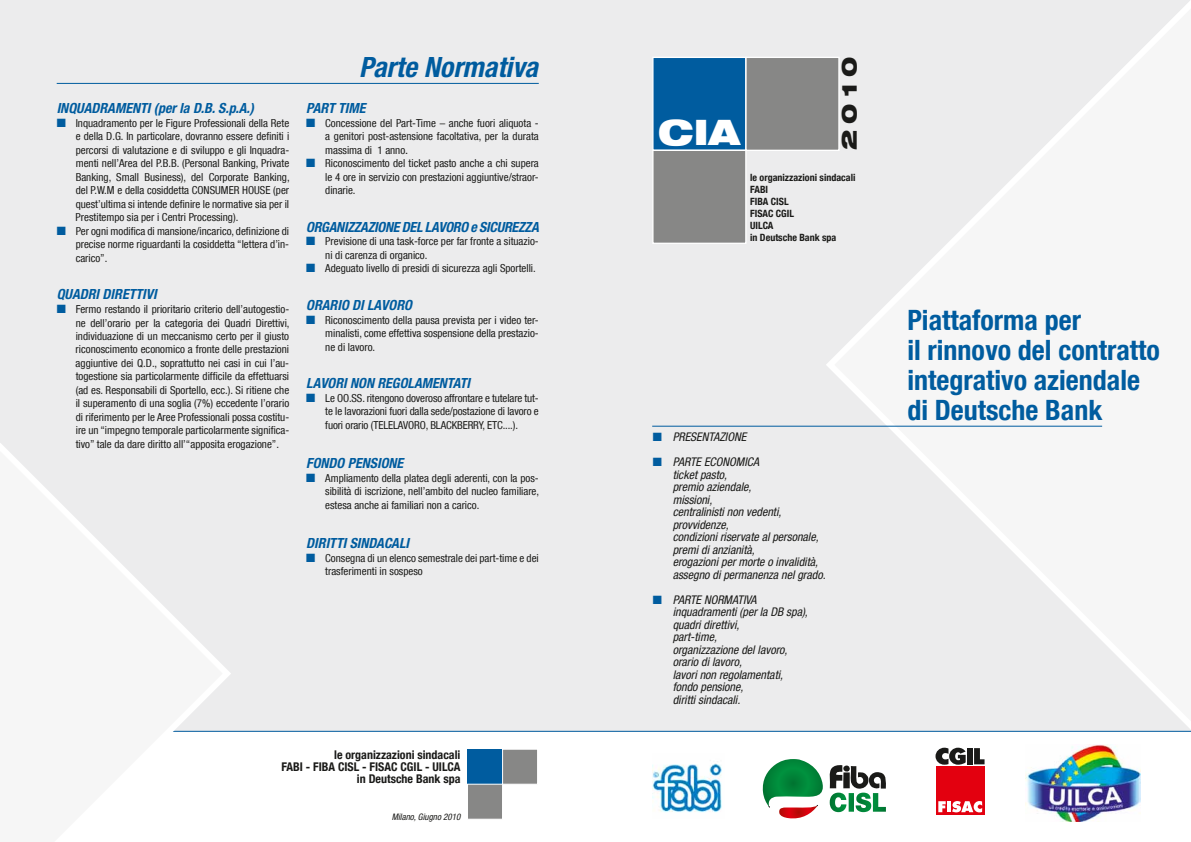
<style>
.page{position:relative;width:1191px;height:842px;background:#fff}
.page>*{position:absolute;margin:0;border:0;box-sizing:border-box;transform-origin:0 0}
.t1{font:900 expanded 35px "Helvetica Neue LT Com";color:#fff}
.t2{font:700 condensed 28px/30px "Helvetica Neue LT Com";color:#005c9f}
.t3{font:italic 700 condensed 28px "Helvetica Neue LT Com";color:#005c9f}
.t4{font:900 expanded 21px "Helvetica Neue LT Com";color:#1a1a18}
.t5{font:italic 700 condensed 14px "Helvetica Neue LT Com";color:#005c9f}
.t6{font:italic 700 condensed 14px "Helvetica Neue LT Com";letter-spacing:-.02em;color:#005c9f}
.t7{font:italic condensed 12px/12.5px "Helvetica Neue LT Com";color:#1a1a18}
.t8{font:700 condensed 12px/12px "Helvetica Neue LT Com";color:#1a1a18;text-align:right}
.t9{font:condensed 11px/13.5px "Helvetica Neue LT Com";color:#1a1a18;text-align:justify}
.t10{font:700 condensed 10px/12px "Helvetica Neue LT Com";color:#1a1a18}
.t11{font:italic condensed 9px "Helvetica Neue LT Com";color:#1a1a18}
.s1{color:#005c9f}
.s2{font-stretch:normal}
</style>
<div class="page">
<div style="left:0;top:0;width:1191px;height:731px;background:#ececed"></div>
<svg style="left:821px;top:0;width:370px;height:731px"></svg>
<div style="left:935px;top:766px;width:49px;height:49px;background:#e3000f"></div>
<div style="left:966px;top:748px;width:6px;height:16px;background:#1a1a18"></div>
<svg style="left:974px;top:748px;width:10px;height:16px"></svg>
<svg style="left:935px;top:748px;width:30px;height:17px"></svg>
<svg style="left:938px;top:801px;width:7px;height:11px"></svg>
<hr style="left:947px;top:801px;width:4px;height:11px;background:#fff">
<svg style="left:952px;top:801px;width:30px;height:11px"></svg>
<svg style="left:762px;top:759px;width:124px;height:60px"></svg>
<img style="left:652px;top:763px;width:70px;height:49px">
<img style="left:1025px;top:744px;width:115px;height:77px">
<div style="left:652px;top:57px;width:94px;height:94px;background:#005c9f;border:1px solid #fff"></div>
<div style="left:652px;top:150px;width:94px;height:94px;background:#878786;border:1px solid #fff"></div>
<div style="left:745px;top:57px;width:94px;height:94px;background:#878786;border:1px solid #fff"></div>
<div style="left:467px;top:749px;width:35px;height:35px;background:#005c9f"></div>
<div style="left:467px;top:784px;width:36px;height:35px;background:#878786;border:1px solid #fff"></div>
<div style="left:502px;top:749px;width:36px;height:35px;background:#878786;border:1px solid #fff"></div>
<hr style="left:652px;top:426px;width:450px;height:1px;background:#005c9f">
<hr style="left:57px;top:83px;width:482px;height:1px;background:#005c9f">
<hr style="left:99px;top:731px;width:1092px;height:1px;background:#005c9f">
<svg style="left:0;top:443px;width:235px;height:289px"></svg>
<p class="t5" style="left:57px;top:100px;width:199px">INQUADRAMENTI (per la D.B. S.p.A.)</p>
<p class="t9" style="left:76px;top:116px;width:215px;text-indent:-19px"><span class="s1">■</span> Inquadramento per le Figure Professionali della Rete e della D.G. In particolare, dovranno essere definiti i percorsi di valutazione e di sviluppo e gli Inquadra&shy;menti nell’Area del P.B.B. (Personal Banking, Private Banking, Small Business), del Corporate Banking, del P.W.M e della cosiddetta CONSUMER HOUSE (per quest’ultima si intende definire le normative sia per il Prestitempo sia per i Centri Processing).</p>
<p class="t9" style="left:76px;top:224px;width:215px;text-indent:-19px"><span class="s1">■</span> Per ogni modifica di mansione/incarico, definizione di precise norme riguardanti la cosiddetta “lettera d’in&shy;carico”.</p>
<p class="t5" style="left:57px;top:286px;width:101px">QUADRI DIRETTIVI</p>
<p class="t9" style="left:76px;top:302px;width:215px;text-indent:-19px"><span class="s1">■</span> Fermo restando il prioritario criterio dell’autogestio&shy;ne dell’orario per la categoria dei Quadri Direttivi, individuazione di un meccanismo certo per il giusto riconoscimento economico a fronte delle prestazioni aggiuntive dei Q.D., soprattutto nei casi in cui l’au&shy;togestione sia particolarmente difficile da effettuarsi (ad es. Responsabili di Sportello, ecc.). Si ritiene che il superamento di una soglia (7%) eccedente l’orario di riferimento per le Aree Professionali possa costitu&shy;ire un “impegno temporale particolarmente significa&shy;tivo” tale da dare diritto all’“apposita erogazione”.</p>
<h2 class="t3" style="left:359px;top:50px;width:180px">Parte Normativa</h2>
<p class="t5" style="left:306px;top:100px;width:61px">PART TIME</p>
<p class="t9" style="left:325px;top:116px;width:215px;text-indent:-19px"><span class="s1">■</span> Concessione del Part-Time – anche fuori aliquota - a genitori post-astensione facoltativa, per la durata massima di 1 anno<span class="s2">.</span></p>
<p class="t9" style="left:325px;top:157px;width:215px;text-indent:-19px"><span class="s1">■</span> Riconoscimento del ticket pasto anche a chi supera le 4 ore in servizio con prestazioni aggiuntive/straor&shy;dinarie.</p>
<p class="t6" style="left:306px;top:219px;width:234px">ORGANIZZAZIONE DEL LAVORO e SICUREZZA</p>
<p class="t9" style="left:325px;top:235px;width:215px;text-indent:-19px"><span class="s1">■</span> Previsione di una task-force per far fronte a situazio&shy;ni di carenza di organico.</p>
<p class="t9" style="left:306px;top:262px;width:231px"><span class="s1">■</span> Adeguato livello di presidi di sicurezza agli Sportelli.</p>
<p class="t5" style="left:306px;top:297px;width:107px">ORARIO DI LAVORO</p>
<p class="t9" style="left:325px;top:313px;width:215px;text-indent:-19px"><span class="s1">■</span> Riconoscimento della pausa prevista per i video ter&shy;minalisti, come effettiva sospensione della prestazio&shy;ne di lavoro.</p>
<p class="t5" style="left:306px;top:375px;width:165px">LAVORI NON REGOLAMENTATI</p>
<p class="t9" style="left:325px;top:391px;width:215px;text-indent:-19px"><span class="s1">■</span> Le OO.SS. ritengono doveroso affrontare e tutelare tut&shy;te le lavorazioni fuori dalla sede/postazione di lavoro e fuori orario (TELELAVORO, BLACKBERRY, ETC....).</p>
<p class="t5" style="left:306px;top:455px;width:98px">FONDO PENSIONE</p>
<p class="t9" style="left:325px;top:471px;width:215px;text-indent:-19px"><span class="s1">■</span> Ampliamento della platea degli aderenti, con la pos&shy;sibilità di iscrizione, nell’ambito del nucleo familiare, estesa anche ai familiari non a carico.</p>
<p class="t5" style="left:306px;top:535px;width:104px">DIRITTI SINDACALI</p>
<p class="t9" style="left:325px;top:551px;width:215px;text-indent:-19px"><span class="s1">■</span> Consegna di un elenco semestrale dei part-time e dei trasferimenti in sospeso</p>
<p class="t8" style="left:281px;top:749px;width:181px">le organizzazioni sindacali<br>FABI - FIBA CISL - FISAC CGIL - UILCA in Deutsche Bank spa</p>
<p class="t11" style="left:392px;top:811px;width:70px">Milano, Giugno 2010</p>
<h1 class="t1" style="left:658px;top:109px;width:83px">CIA</h1>
<h3 class="t4" style="left:835px;top:150px;width:95px;rotate:-90deg">2010</h3>
<p class="t10" style="left:750px;top:171px;width:107px">le organizzazioni sindacali<br>FABI<br>FIBA CISL<br>FISAC CGIL<br>UILCA<br>in Deutsche Bank spa</p>
<p class="t7" style="left:652px;top:431px;width:95px"><span class="s1">■</span> Presentazione</p>
<p class="t7" style="left:672px;top:456px;width:154px;text-indent:-20px"><span class="s1">■</span> Parte economica<br>ticket pasto,<br>premio aziendale,<br>missioni,<br>centralinisti non vedenti, provvidenze,<br>condizioni riservate al personale, premi di anzianità,<br>erogazioni per morte o invalidità, assegno di permanenza nel grado.</p>
<p class="t7" style="left:672px;top:593px;width:137px;text-indent:-20px"><span class="s1">■</span> Parte NORMATI VA inquadramenti (per la DB spa), quadri direttivi,<br>part-time,<br>organizzazione del lavoro, orario di lavoro,<br>lavori non regolamentati, fondo pensione,<br>diritti sindacali.</p>
<h2 class="t2" style="left:907px;top:305px;width:254px">Piattaforma per<br>il rinnovo del contratto integrativo aziendale di Deutsche Bank</h2>
</div>
